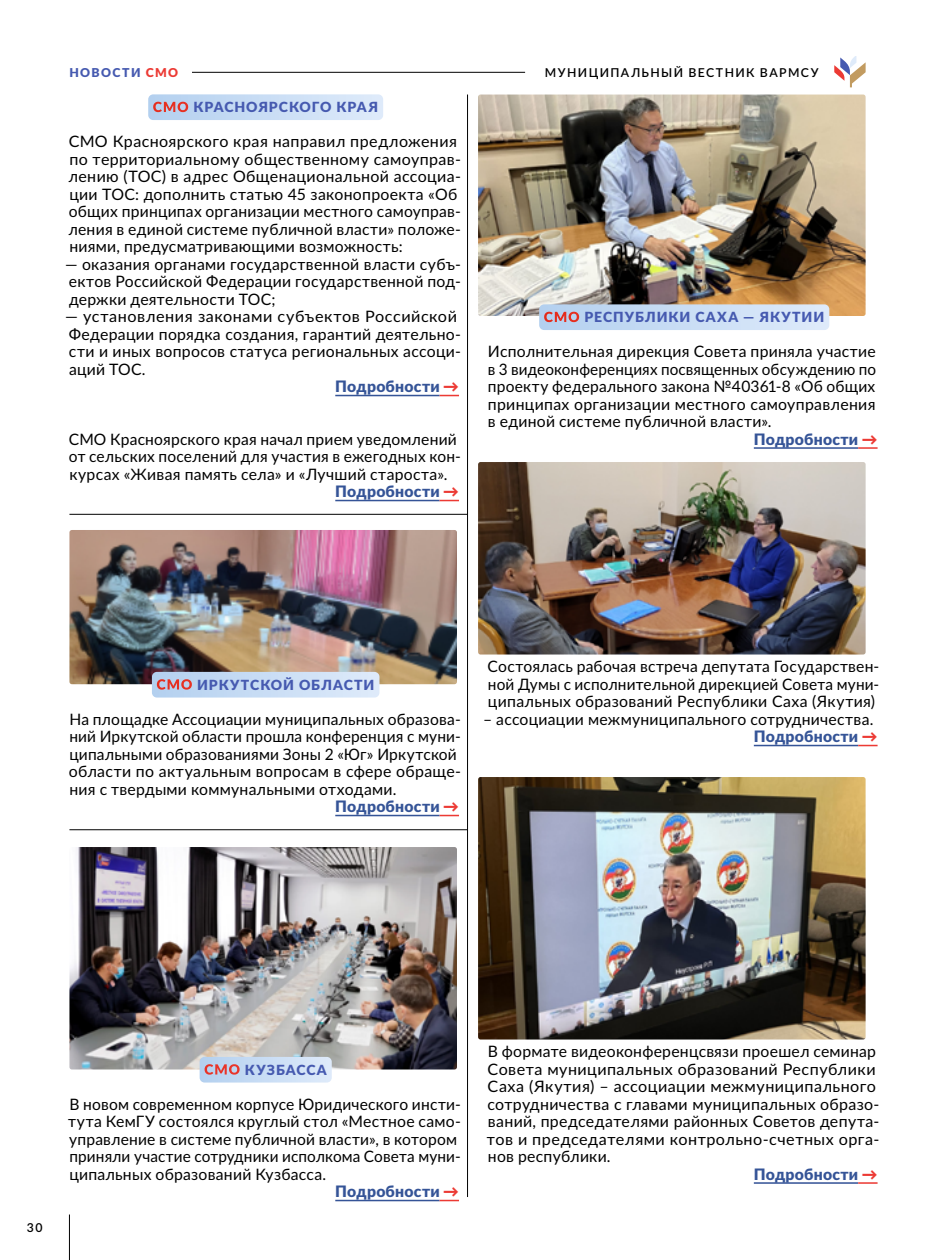
<style>
.page{position:relative;width:945px;height:1260px;background:#fff}
.page>*{position:absolute;margin:0;border:0;box-sizing:border-box;transform-origin:0 0}
.t1{font:15.75px/17.5px "Lato";letter-spacing:.015em;color:#000;text-align:justify}
.t2{font:900 15.75px "Lato";letter-spacing:.015em;color:#355497}
.t3{font:15.75px "Lato";letter-spacing:.035em;color:#000}
.t4{font:900 14px "Lato";letter-spacing:.065em;color:#465ab0}
.t5{font:600 12.25px "Lato";letter-spacing:.11em;color:#000}
.t6{font:900 12.25px "Lato";letter-spacing:.11em;color:#465ab0}
.s1{color:#ec3a34}
.s2{color:#fff}
.s3{font-weight:900;color:#355497}
.s4{font-weight:900;color:#ec3a34}
</style>
<div class="page">
<hr style="left:69px;top:72px;width:456px;height:1px;background:#000">
<svg style="left:834px;top:56px;width:32px;height:31px"></svg>
<hr style="left:69px;top:1215px;width:1px;height:45px;background:#000">
<div style="left:69px;top:60px;width:123px;height:35px;background:#fff"></div>
<img style="left:478px;top:95px;width:388px;height:221px">
<img style="left:69px;top:530px;width:388px;height:154px">
<img style="left:69px;top:847px;width:388px;height:223px">
<svg style="left:148px;top:94px;width:235px;height:26px;background:#c9ddf4"></svg>
<hr style="left:335px;top:395px;width:105px;height:1px;background:#355497">
<svg style="left:440px;top:395px;width:19px;height:1px"></svg>
<hr style="left:335px;top:500px;width:105px;height:1px;background:#355497">
<svg style="left:440px;top:500px;width:19px;height:1px"></svg>
<svg style="left:539px;top:304px;width:290px;height:26px;background:#c8dbf2"></svg>
<hr style="left:754px;top:447px;width:104px;height:2px;background:#355497">
<hr style="left:858px;top:447px;width:20px;height:2px;background:#ec3a34">
<hr style="left:754px;top:745px;width:104px;height:1px;background:#355497">
<svg style="left:858px;top:745px;width:20px;height:1px"></svg>
<hr style="left:754px;top:1182px;width:104px;height:2px;background:#355497">
<hr style="left:858px;top:1182px;width:20px;height:2px;background:#ec3a34">
<svg style="left:152px;top:672px;width:227px;height:26px;background:#c9ddf4"></svg>
<hr style="left:335px;top:815px;width:105px;height:1px;background:#355497">
<svg style="left:440px;top:815px;width:19px;height:1px"></svg>
<svg style="left:200px;top:1057px;width:132px;height:26px;background:#c9ddf4"></svg>
<hr style="left:335px;top:1200px;width:105px;height:1px;background:#355497">
<svg style="left:440px;top:1200px;width:19px;height:1px"></svg>
<hr style="left:467px;top:95px;width:1px;height:1102px;background:#000">
<hr style="left:69px;top:514px;width:398px;height:1px;background:#000">
<hr style="left:69px;top:829px;width:398px;height:1px;background:#000">
<img style="left:478px;top:462px;width:388px;height:193px">
<img style="left:478px;top:777px;width:388px;height:263px">
<p class="t6" style="left:69px;top:63px;width:110px">НОВОСТИ <span class="s1">СМО</span></p>
<p class="t4" style="left:153px;top:96px;width:227px"><span class="s2">СМО</span> КРАСНОЯРСКОГО КРАЯ</p>
<p class="t1" style="left:69px;top:132px;width:394px;text-align:left">СМО Красноярского края направил предложения по территориальному общественному самоуправ&shy;лению (ТОС) в адрес Общенациональной ассоциа&shy;ции ТОС: дополнить статью 45 законопроекта «Об общих принципах организации местного самоуправ&shy;ления в единой системе публичной власти» положе&shy;ниями, предусматривающими возможность:</p>
<p class="t1" style="left:65px;top:254px;width:397px">— оказания органами государственной власти субъ&shy;ектов Российской Федерации государственной под&shy;держки деятельности ТОС;</p>
<p class="t3" style="left:65px;top:305px;width:393px">— установления законами субъектов Российской</p>
<p class="t1" style="left:69px;top:324px;width:394px">Федерации порядка создания, гарантий деятельно-</p>
<p class="t1" style="left:69px;top:342px;width:394px">сти и иных вопросов статуса региональных ассоци-</p>
<p class="t1" style="left:69px;top:359px;width:78px">аций ТОС.</p>
<p class="t2" style="left:335px;top:374px;width:125px">Подробности <span class="s1">→</span></p>
<p class="t1" style="left:69px;top:429px;width:389px">СМО Красноярского края начал прием уведомлений</p>
<p class="t1" style="left:69px;top:447px;width:393px">от сельских поселений для участия в ежегодных кон-</p>
<p class="t1" style="left:69px;top:464px;width:380px">курсах «Живая память села» и «Лучший староста».</p>
<p class="t2" style="left:335px;top:479px;width:125px">Подробности <span class="s1">→</span></p>
<p class="t5" style="left:545px;top:64px;width:275px">МУНИЦИПАЛЬНЫЙ ВЕСТНИК ВАРМСУ</p>
<p class="t4" style="left:544px;top:306px;width:282px"><span class="s2">СМО</span> РЕСПУБЛИКИ САХА — ЯКУТИИ</p>
<p class="t1" style="left:488px;top:342px;width:389px">Исполнительная дирекция Совета приняла участие</p>
<p class="t1" style="left:488px;top:359px;width:390px">в 3 видеоконференциях посвященных обсуждению по</p>
<p class="t1" style="left:488px;top:377px;width:389px">проекту федерального закона №40361-8 «Об общих</p>
<p class="t1" style="left:488px;top:394px;width:389px">принципах организации местного самоуправления</p>
<p class="t1" style="left:488px;top:412px;width:285px">в единой системе публичной власти».</p>
<p class="t2" style="left:754px;top:427px;width:125px">Подробности <span class="s1">→</span></p>
<p class="t4" style="left:156px;top:674px;width:219px"><span class="s2">СМО</span> ИРКУТСКОЙ ОБЛАСТИ</p>
<p class="t1" style="left:69px;top:709px;width:393px">На площадке Ассоциации муниципальных образова-</p>
<p class="t1" style="left:69px;top:727px;width:393px">ний Иркутской области прошла конференция с муни-</p>
<p class="t1" style="left:69px;top:744px;width:389px">ципальными образованиями Зоны 2 «Юг» Иркутской</p>
<p class="t1" style="left:69px;top:762px;width:394px">области по актуальным вопросам в сфере обраще-</p>
<p class="t1" style="left:69px;top:779px;width:329px">ния с твердыми коммунальными отходами.</p>
<p class="t2" style="left:335px;top:794px;width:125px">Подробности <span class="s1">→</span></p>
<p class="t1" style="left:488px;top:657px;width:393px">Состоялась рабочая встреча депутата Государствен&shy;ной Думы с исполнительной дирекцией Совета муни&shy;ципальных образований Республики Саха (Якутия)</p>
<p class="t1" style="left:483px;top:709px;width:396px;text-align:right">– ассоциации межмуниципального сотрудничества.<br><span class="s3">Подробности</span> <span class="s4">→</span></p>
<p class="t5" style="left:27px;top:1219px;width:17px">30</p>
<p class="t4" style="left:204px;top:1059px;width:124px"><span class="s2">СМО</span> КУЗБАССА</p>
<p class="t1" style="left:69px;top:1094px;width:393px">В новом современном корпусе Юридического инсти-</p>
<p class="t1" style="left:68px;top:1112px;width:394px">тута КемГУ состоялся круглый стол «Местное само-</p>
<p class="t1" style="left:69px;top:1129px;width:389px">управление в системе публичной власти», в котором</p>
<p class="t1" style="left:69px;top:1147px;width:393px">приняли участие сотрудники исполкома Совета муни-</p>
<p class="t1" style="left:69px;top:1164px;width:258px">ципальных образований Кузбасса.</p>
<p class="t2" style="left:335px;top:1179px;width:125px">Подробности <span class="s1">→</span></p>
<p class="t1" style="left:488px;top:1042px;width:390px">В формате видеоконференцсвязи проешел семинар</p>
<p class="t1" style="left:488px;top:1059px;width:390px">Совета муниципальных образований Республики</p>
<p class="t1" style="left:488px;top:1077px;width:390px">Саха (Якутия) – ассоциации межмуниципального</p>
<p class="t1" style="left:487px;top:1094px;width:394px">сотрудничества с главами муниципальных образо-</p>
<p class="t1" style="left:488px;top:1112px;width:393px">ваний, председателями районных Советов депута-</p>
<p class="t1" style="left:487px;top:1129px;width:394px">тов и председателями контрольно-счетных орга-</p>
<p class="t1" style="left:488px;top:1147px;width:124px">нов республики.</p>
<p class="t2" style="left:754px;top:1162px;width:125px">Подробности <span class="s1">→</span></p>
</div>
